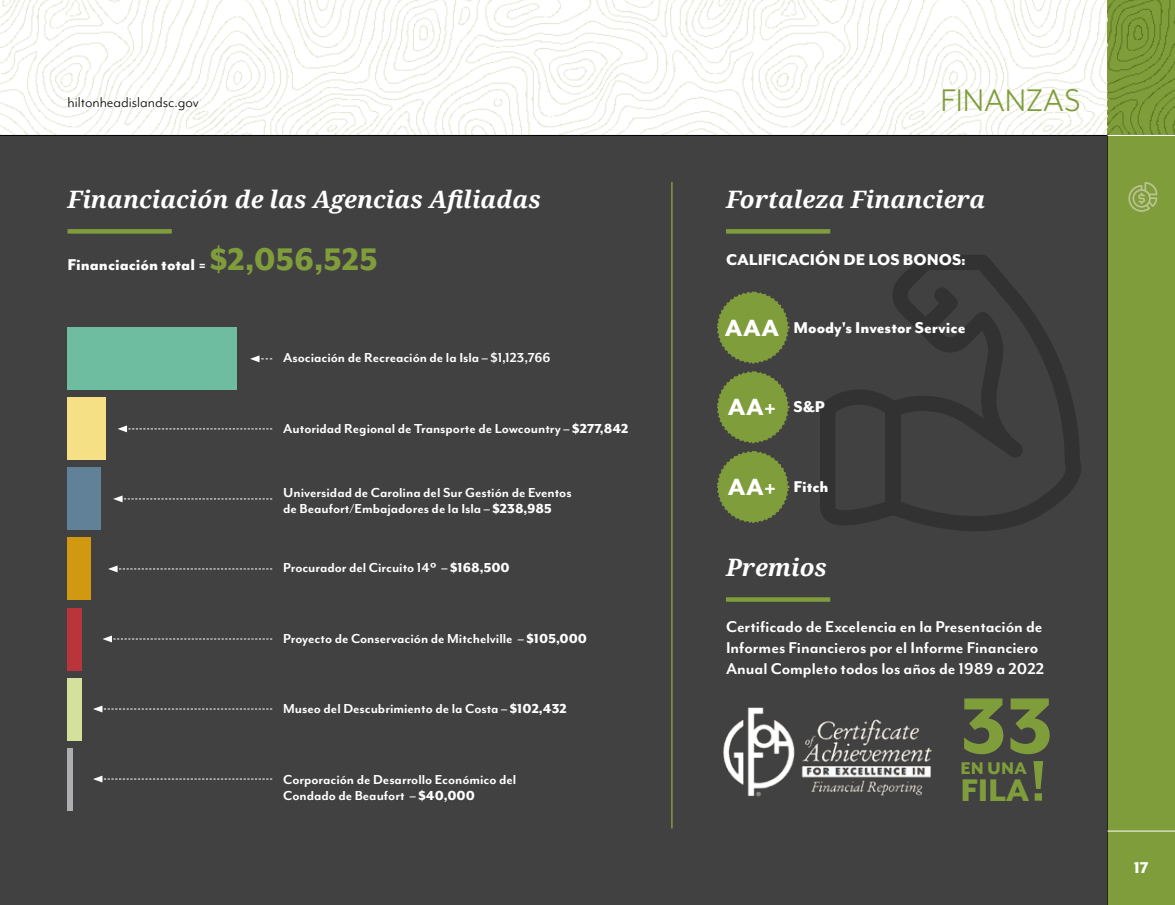
<style>
.page{position:relative;width:1175px;height:905px;background:#fff}
.page>*{position:absolute;margin:0;border:0;box-sizing:border-box;transform-origin:0 0}
.t1{font:800 90.3px "Mr Eaves Mod OT";color:#809d3c}
.t2{font:36px "Mr Eaves Mod OT";color:#809d3c}
.t3{font:800 36px "Mr Eaves Mod OT";color:#809d3c}
.t4{font:800 27px "Mr Eaves Mod OT";letter-spacing:.02em;color:#fff}
.t5{font:italic 700 24px "Droid Serif";color:#fff}
.t6{font:800 19.5px "Mr Eaves Mod OT";color:#809d3c}
.t7{font:700 18px/21px "Mr Eaves Mod OT";color:#fff}
.t8{font:800 18px "Mr Eaves Mod OT";color:#fff}
.t9{font:16.5px "Mr Eaves Mod OT";color:#000}
.t10{font:700 15px/16.5px "Mr Eaves Mod OT";color:#fff}
.s1{font-size:36px;color:#809d3c}
.s2{font-weight:800}
.s3{font-weight:700;font-size:66px}
</style>
<div class="page">
<div style="left:0;top:136px;width:1107px;height:768px;background:#424142"></div>
<svg style="left:820px;top:255px;width:261px;height:276px"></svg>
<div style="left:1107px;top:0;width:67px;height:904px;background:#809d3c"></div>
<img style="left:0;top:0;width:1174px;height:135px">
<svg style="left:1128px;top:182px;width:29px;height:30px"></svg>
<hr style="left:671px;top:182px;width:1px;height:646px;background:#809d3c">
<img style="left:723px;top:707px;width:209px;height:90px">
<hr style="left:726px;top:229px;width:104px;height:4px;background:#809d3c">
<hr style="left:68px;top:229px;width:104px;height:4px;background:#809d3c">
<svg style="left:717px;top:291px;width:73px;height:232px"></svg>
<svg style="left:726px;top:597px;width:104px;height:4px"></svg>
<div style="left:68px;top:747px;width:5px;height:63px;background:#acaeb1"></div>
<div style="left:68px;top:677px;width:14px;height:63px;background:#d3e19d"></div>
<div style="left:68px;top:607px;width:14px;height:63px;background:#ba343b"></div>
<div style="left:68px;top:537px;width:23px;height:63px;background:#d09910"></div>
<div style="left:68px;top:467px;width:33px;height:63px;background:#608198"></div>
<div style="left:68px;top:397px;width:38px;height:63px;background:#f6e085"></div>
<div style="left:68px;top:327px;width:169px;height:63px;background:#6fbda0"></div>
<svg style="left:250px;top:355px;width:22px;height:7px"></svg>
<svg style="left:118px;top:425px;width:154px;height:7px"></svg>
<svg style="left:113px;top:495px;width:159px;height:7px"></svg>
<svg style="left:108px;top:565px;width:164px;height:7px"></svg>
<svg style="left:103px;top:635px;width:169px;height:7px"></svg>
<svg style="left:93px;top:705px;width:179px;height:7px"></svg>
<svg style="left:93px;top:775px;width:179px;height:7px"></svg>
<hr style="left:0;top:135px;width:1107px;height:1px;background:#000">
<hr style="left:1107px;top:135px;width:67px;height:1px;background:#fff">
<hr style="left:1107px;top:830px;width:67px;height:1px;background:#fff">
<p class="t9" style="left:68px;top:93px;width:133px">hiltonheadislandsc.gov</p>
<h2 class="t2" style="left:940px;top:81px;width:141px">FINANZAS</h2>
<h3 class="t5" style="left:68px;top:182px;width:475px">Financiación de las Agencias Afiliadas</h3>
<p class="t8" style="left:68px;top:254px;width:312px">Financiación total = <span class="s1">$2,056,525</span></p>
<p class="t10" style="left:283px;top:349px;width:269px">Asociación de Recreación de la Isla – $1,123,766</p>
<p class="t10" style="left:283px;top:420px;width:347px">Autoridad Regional de Transporte de Lowcountry – <span class="s2">$277,842</span></p>
<p class="t10" style="left:283px;top:483px;width:290px">Universidad de Carolina del Sur Gestión de Eventos de Beaufort/Embajadores de la Isla – <span class="s2">$238,985</span></p>
<p class="t10" style="left:283px;top:559px;width:228px">Procurador del Circuito 14º – <span class="s2">$168,500</span></p>
<p class="t10" style="left:283px;top:630px;width:305px">Proyecto de Conservación de Mitchelville – <span class="s2">$105,000</span></p>
<p class="t10" style="left:283px;top:700px;width:285px">Museo del Descubrimiento de la Costa – <span class="s2">$102,432</span></p>
<p class="t10" style="left:283px;top:771px;width:234px">Corporación de Desarrollo Económico del<br>Condado de Beaufort – <span class="s2">$40,000</span></p>
<h3 class="t5" style="left:726px;top:182px;width:261px">Fortaleza Financiera</h3>
<p class="t8" style="left:726px;top:249px;width:241px">CALIFICACIÓN DE LOS BONOS:</p>
<h3 class="t4" style="left:725px;top:312px;width:56px">AAA</h3>
<p class="t8" style="left:793px;top:317px;width:173px">Moody's Investor Service</p>
<h3 class="t4" style="left:727px;top:391px;width:50px">AA+</h3>
<p class="t8" style="left:793px;top:396px;width:33px">S&amp;P</p>
<h3 class="t4" style="left:727px;top:471px;width:50px">AA+</h3>
<p class="t8" style="left:793px;top:476px;width:37px">Fitch</p>
<h3 class="t5" style="left:726px;top:550px;width:102px">Premios</h3>
<p class="t7" style="left:726px;top:615px;width:320px">Certificado de Excelencia en la Presentación de<br>Informes Financieros por el Informe Financiero<br>Anual Completo todos los años de 1989 a 2022</p>
<h1 class="t1" style="left:960px;top:673px;width:94px">33</h1>
<h3 class="t6" style="left:960px;top:756px;width:68px">EN UNA</h3>
<h2 class="t3" style="left:960px;top:769px;width:88px">FILA<span class="s3">!</span></h2>
<p class="t8" style="left:1133px;top:857px;width:17px">17</p>
</div>
